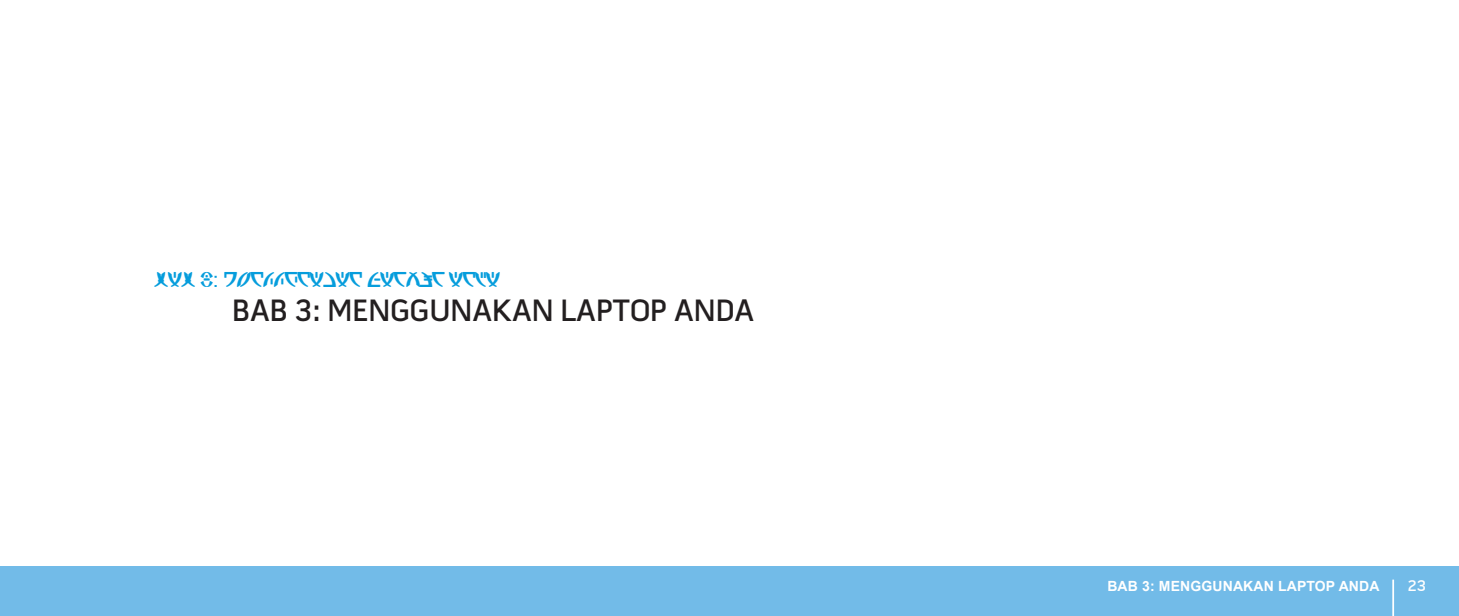
<style>
.page{position:relative;width:1459px;height:616px;background:#fff}
.page>*{position:absolute;margin:0;border:0;box-sizing:border-box;transform-origin:0 0}
.t1{font:600 31.5px "Pill Gothic 600 mg";color:#231f20}
.t2{font:21px "Aliencaret";color:#069ddc}
.t3{font:500 15.75px "Pill Alt 600 mg";color:#fff}
.t4{font:700 14px "Arial";letter-spacing:.01em;color:#fff}
</style>
<div class="page">
<div style="left:0;top:566px;width:1458px;height:49px;background:#72bbe8"></div>
<hr style="left:1392px;top:579px;width:2px;height:36px;background:#fff">
<h2 class="t2" style="left:155px;top:265px;width:347px">BAB 3: MENGGUNAKAN LAPTOP ANDA</h2>
<h1 class="t1" style="left:232px;top:297px;width:523px">BAB 3: MENGGUNAKAN LAPTOP ANDA</h1>
<p class="t4" style="left:1107px;top:576px;width:274px">BAB 3: MENGGUNAKAN LAPTOP ANDA</p>
<p class="t3" style="left:1407px;top:576px;width:20px">23</p>
</div>
